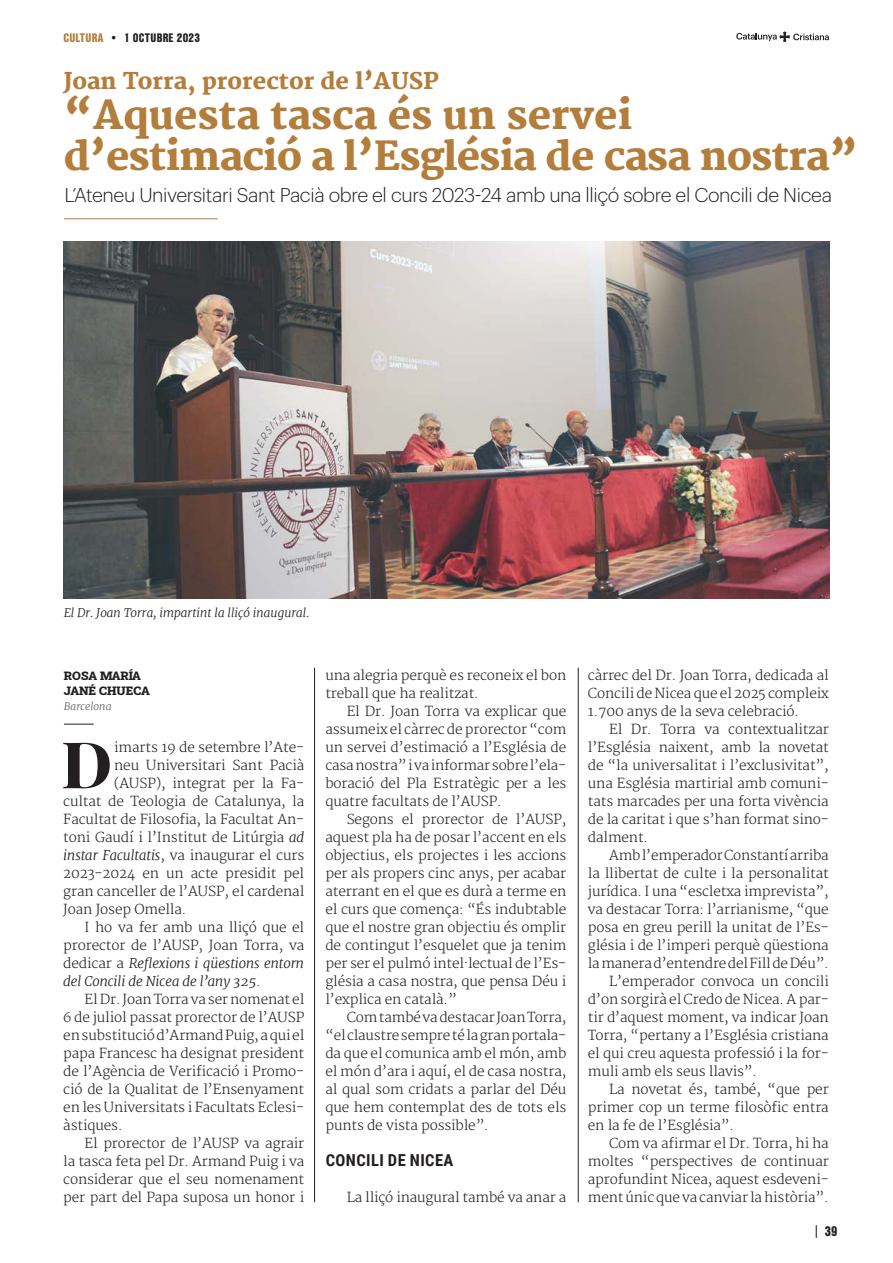
<style>
.page{position:relative;width:893px;height:1263px;background:#fff}
.page>*{position:absolute;margin:0;border:0;box-sizing:border-box;transform-origin:0 0}
.t1{font:800 64.35px "Playfair Display";color:#231f20}
.TITOLS_OPINIO_CAT{font:800 39px "Merriweather";letter-spacing:-.02em;color:#b37d3b}
.TITOLS_OPINIO_CAT-2{font:800 39px "Merriweather";color:#b37d3b}
.TITOLS_OPINIO_CAT-3{font:800 22.5px "Merriweather";color:#b37d3b}
.DESTACAT_GRAPHIK_SOCIETAT{font:300 19.5px "Graphik";letter-spacing:-.02em;color:#231f20}
.INTRO_PARRAFOSPRIMERPLANO{font:700 16.5px "Roboto Condensed";letter-spacing:.025em;color:#231f20}
.TEXTO_PPAL_CAT{font:300 13.5px/18px "Merriweather";letter-spacing:-.01em;color:#231f20;text-align:justify}
.t2{font:900 13.5px "Nimbus San Con LOT";color:#231f20}
.PEU_FOTO{font:italic 300 12px "Merriweather";color:#231f20}
.t3{font:900 12px "Nimbus San Con LOT";letter-spacing:.02em;color:#231f20}
.NOM_REDACTORS{font:12px "Roboto Slab";color:#231f20}
.CARREC_REDACTORS{font:italic 300 10.5px "Merriweather";color:#636366}
.s1{color:#b37d3b}
.s2{font-style:italic}
</style>
<div class="page">
<hr style="left:314px;top:668px;width:1px;height:534px;background:#231f20">
<hr style="left:578px;top:668px;width:1px;height:534px;background:#231f20">
<hr style="left:64px;top:724px;width:30px;height:1px;background:#231f20">
<img style="left:64px;top:241px;width:765px;height:357px">
<hr style="left:64px;top:218px;width:153px;height:1px;background:#b37d3b">
<svg style="left:816px;top:1225px;width:1px;height:13px"></svg>
<svg style="left:736px;top:31px;width:93px;height:11px"></svg>
<p class="t3" style="left:63px;top:28px;width:138px"><span class="s1">CULTURA</span> • 1 OCTUBRE 2023</p>
<p class="TITOLS_OPINIO_CAT-3" style="left:64px;top:68px;width:376px">Joan Torra, prorector de l’AUSP</p>
<p class="TITOLS_OPINIO_CAT-2" style="left:64px;top:93px;width:570px">“Aquesta tasca és un servei</p>
<p class="TITOLS_OPINIO_CAT" style="left:64px;top:133px;width:796px">d’estimació a l’Església de casa nostra”</p>
<p class="DESTACAT_GRAPHIK_SOCIETAT" style="left:65px;top:181px;width:769px">L’Ateneu Universitari Sant Pacià obre el curs 2023-24 amb una lliçó sobre el Concili de Nicea</p>
<p class="PEU_FOTO" style="left:64px;top:605px;width:247px">El Dr. Joan Torra, impartint la lliçó inaugural.</p>
<p class="NOM_REDACTORS" style="left:64px;top:668px;width:79px">ROSA MARÍA</p>
<p class="NOM_REDACTORS" style="left:64px;top:683px;width:88px">JANÉ CHUECA</p>
<p class="CARREC_REDACTORS" style="left:64px;top:700px;width:49px">Barcelona</p>
<p class="t1" style="left:61px;top:714px;width:52px">D</p>
<p class="TEXTO_PPAL_CAT" style="left:114px;top:739px;width:192px">imarts 19 de setembre l’Ate-</p>
<p class="TEXTO_PPAL_CAT" style="left:114px;top:757px;width:192px">neu Universitari Sant Pacià</p>
<p class="TEXTO_PPAL_CAT" style="left:114px;top:775px;width:192px">(AUSP), integrat per la Fa-</p>
<p class="TEXTO_PPAL_CAT" style="left:63px;top:793px;width:242px">cultat de Teologia de Catalunya, la</p>
<p class="TEXTO_PPAL_CAT" style="left:63px;top:811px;width:242px">Facultat de Filosofia, la Facultat An-</p>
<p class="TEXTO_PPAL_CAT" style="left:63px;top:829px;width:242px">toni Gaudí i l’Institut de Litúrgia <span class="s2">ad</span></p>
<p class="TEXTO_PPAL_CAT" style="left:63px;top:847px;width:242px"><span class="s2">instar Facultatis</span>, va inaugurar el curs</p>
<p class="TEXTO_PPAL_CAT" style="left:63px;top:865px;width:242px">2023-2024 en un acte presidit pel</p>
<p class="TEXTO_PPAL_CAT" style="left:63px;top:883px;width:242px">gran canceller de l’AUSP, el cardenal</p>
<p class="TEXTO_PPAL_CAT" style="left:63px;top:901px;width:125px">Joan Josep Omella.</p>
<p class="TEXTO_PPAL_CAT" style="left:63px;top:919px;width:242px;text-indent:21px">I ho va fer amb una lliçó que el prorector de l’AUSP, Joan Torra, va dedicar a <span class="s2">Reflexions i qüestions entorn del Concili de Nicea de l’any 325</span>.</p>
<p class="TEXTO_PPAL_CAT" style="left:63px;top:991px;width:242px;text-indent:21px">El Dr. Joan Torra va ser nomenat el 6 de juliol passat prorector de l’AUSP en substitució d’Armand Puig, a qui el papa Francesc ha designat president de l’Agència de Verificació i Promo&shy;ció de la Qualitat de l’Ensenyament en les Universitats i Facultats Eclesi&shy;àstiques.</p>
<p class="TEXTO_PPAL_CAT" style="left:63px;top:1135px;width:242px;text-indent:21px">El prorector de l’AUSP va agrair la tasca feta pel Dr. Armand Puig i va considerar que el seu nomenament per part del Papa suposa un honor i</p>
<p class="TEXTO_PPAL_CAT" style="left:325px;top:667px;width:242px">una alegria perquè es reconeix el bon treball que ha realitzat.</p>
<p class="TEXTO_PPAL_CAT" style="left:325px;top:703px;width:242px;text-indent:21px">El Dr. Joan Torra va explicar que assumeix el càrrec de prorector “com un servei d’estimació a l’Església de casa nostra” i va informar sobre l’ela&shy;boració del Pla Estratègic per a les quatre facultats de l’AUSP.</p>
<p class="TEXTO_PPAL_CAT" style="left:325px;top:811px;width:242px;text-indent:21px">Segons el prorector de l’AUSP, aquest pla ha de posar l’accent en els objectius, els projectes i les accions per als propers cinc anys, per acabar aterrant en el que es durà a terme en el curs que comença: “És indubtable que el nostre gran objectiu és omplir de contingut l’esquelet que ja tenim per ser el pulmó intel·lectual de l’Es&shy;glésia a casa nostra, que pensa Déu i l’explica en català.”</p>
<p class="TEXTO_PPAL_CAT" style="left:325px;top:1009px;width:243px;text-indent:21px">Com també va destacar Joan Torra, “el claustre sempre té la gran portala&shy;da que el comunica amb el món, amb el món d’ara i aquí, el de casa nostra, al qual som cridats a parlar del Déu que hem contemplat des de tots els punts de vista possible”.</p>
<p class="INTRO_PARRAFOSPRIMERPLANO" style="left:326px;top:1149px;width:129px">CONCILI DE NICEA</p>
<p class="TEXTO_PPAL_CAT" style="left:347px;top:1189px;width:221px">La lliçó inaugural també va anar a</p>
<p class="TEXTO_PPAL_CAT" style="left:588px;top:667px;width:242px">càrrec del Dr. Joan Torra, dedicada al Concili de Nicea que el 2025 compleix 1.700 anys de la seva celebració.</p>
<p class="TEXTO_PPAL_CAT" style="left:588px;top:721px;width:242px;text-indent:21px">El Dr. Torra va contextualitzar l’Església naixent, amb la novetat de “la universalitat i l’exclusivitat”, una Església martirial amb comuni&shy;tats marcades per una forta vivència de la caritat i que s’han format sino&shy;dalment.</p>
<p class="TEXTO_PPAL_CAT" style="left:588px;top:847px;width:242px;text-indent:21px">Amb l’emperador Constantí arriba la llibertat de culte i la personalitat jurídica. I una “escletxa imprevista”, va destacar Torra: l’arrianisme, “que posa en greu perill la unitat de l’Es&shy;glésia i de l’imperi perquè qüestiona la manera d’entendre del Fill de Déu”.</p>
<p class="TEXTO_PPAL_CAT" style="left:588px;top:973px;width:242px;text-indent:21px">L’emperador convoca un concili d’on sorgirà el Credo de Nicea. A par&shy;tir d’aquest moment, va indicar Joan Torra, “pertany a l’Església cristiana el qui creu aquesta professió i la for&shy;muli amb els seus llavis”.</p>
<p class="TEXTO_PPAL_CAT" style="left:588px;top:1081px;width:242px;text-indent:21px">La novetat és, també, “que per primer cop un terme filosòfic entra en la fe de l’Església”.</p>
<p class="TEXTO_PPAL_CAT" style="left:588px;top:1135px;width:242px;text-indent:21px">Com va afirmar el Dr. Torra, hi ha moltes “perspectives de continuar aprofundint Nicea, aquest esdeveni&shy;ment únic que va canviar la història”.</p>
<p class="t2" style="left:825px;top:1221px;width:14px">39</p>
</div>
